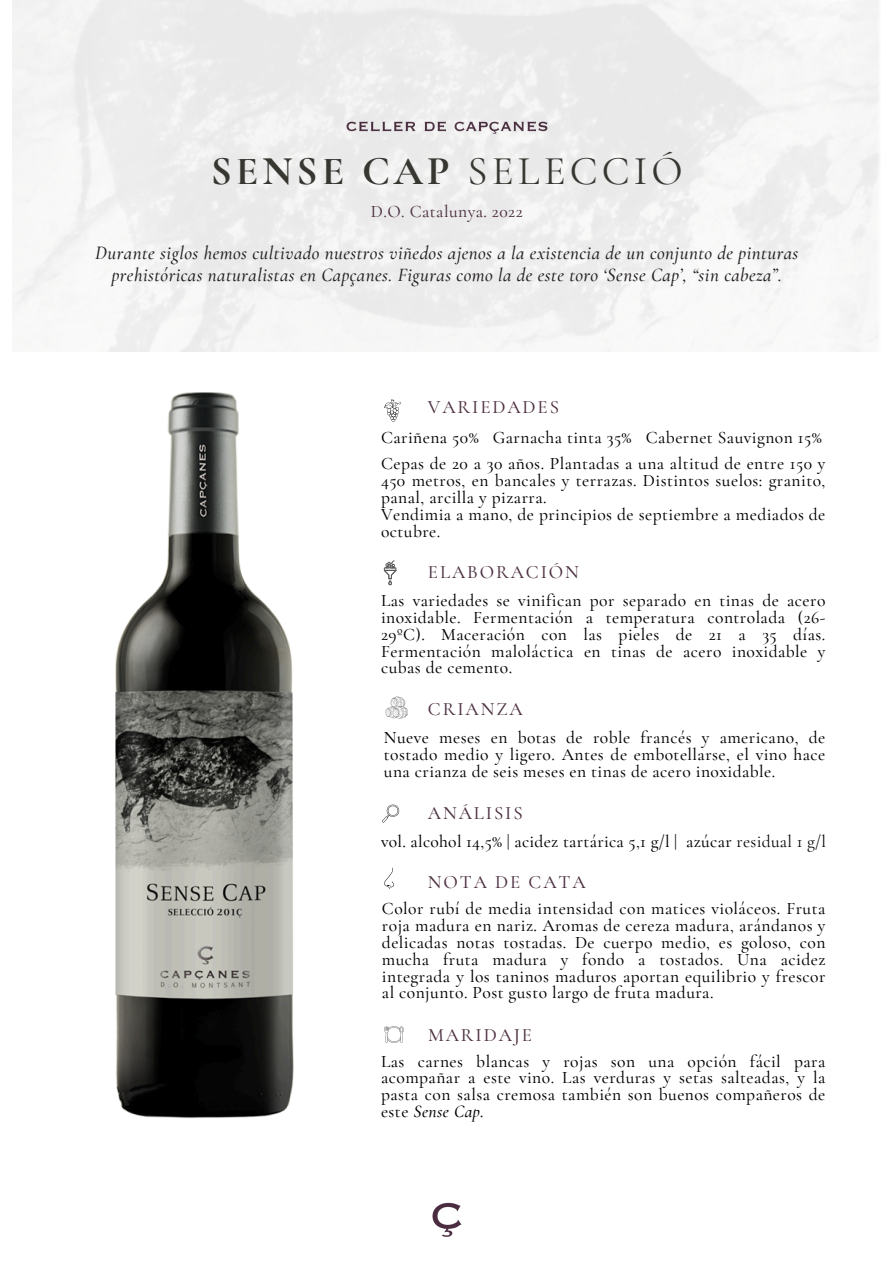
<style>
.page{position:relative;width:894px;height:1264px;background:#fff}
.page>*{position:absolute;margin:0;border:0;box-sizing:border-box;transform-origin:0 0}
.t1{font:700 40.8px "Cormorant Garamond";letter-spacing:.1em;color:#373631}
.t2{font:italic 500 19.05px/21.3px "Cormorant Garamond";letter-spacing:.025em;color:#231f20;text-align:center}
.t3{font:500 18.9px "Cormorant Garamond";letter-spacing:.1em;color:#4d3041}
.t4{font:500 17.55px/16.8px "Cormorant Garamond";letter-spacing:.025em;color:#000;text-align:justify}
.t5{font:500 17.55px "Cormorant Garamond";letter-spacing:.025em;color:#4d3041}
.s1{font-weight:400}
.s2{font-style:italic}
</style>
<div class="page">
<svg style="left:384px;top:399px;width:17px;height:23px"></svg>
<svg style="left:384px;top:560px;width:12px;height:25px"></svg>
<svg style="left:382px;top:804px;width:18px;height:18px"></svg>
<svg style="left:384px;top:867px;width:10px;height:22px"></svg>
<svg style="left:384px;top:1026px;width:19px;height:16px"></svg>
<img style="left:432px;top:1202px;width:30px;height:35px">
<img style="left:13px;top:0;width:866px;height:351px">
<img style="left:115px;top:393px;width:179px;height:725px">
<svg style="left:385px;top:696px;width:23px;height:22px"></svg>
<h3 class="t1" style="left:211px;top:146px;width:473px">SENSE CAP <span class="s1">SELECCIÓ</span></h3>
<p class="t5" style="left:371px;top:200px;width:153px">D.O. Catalunya. 2022</p>
<h3 class="t2" style="left:95px;top:242px;width:704px">Durante siglos hemos cultivado nuestros viñedos ajenos a la existencia de un conjunto de pinturas prehistóricas naturalistas en Capçanes. Figuras como la de este toro ‘Sense Cap’, “sin cabeza”.</h3>
<p class="t3" style="left:428px;top:396px;width:132px">VARIEDADES</p>
<h2 class="t4" style="left:381px;top:429px;width:442px">Cariñena 50% Garnacha tinta 35% Cabernet Sauvignon 15%</h2>
<h3 class="t4" style="left:381px;top:454px;width:446px;text-align:left">Cepas de 20 a 30 años. Plantadas a una altitud de entre 150 y 450 metros, en bancales y terrazas. Distintos suelos: granito, panal, arcilla y pizarra.<br>Vendimia a mano, de principios de septiembre a mediados de octubre.</h3>
<h3 class="t3" style="left:428px;top:560px;width:152px">ELABORACIÓN</h3>
<p class="t4" style="left:381px;top:592px;width:446px">Las variedades se vinifican por separado en tinas de acero inoxidable. Fermentación a temperatura controlada (26- 29ºC). Maceración con las pieles de 21 a 35 días.<br>Fermentación maloláctica en tinas de acero inoxidable y cubas de cemento.</p>
<p class="t3" style="left:428px;top:697px;width:96px">CRIANZA</p>
<p class="t4" style="left:384px;top:729px;width:443px">Nueve meses en botas de roble francés y americano, de tostado medio y ligero. Antes de embotellarse, el vino hace una crianza de seis meses en tinas de acero inoxidable.</p>
<h2 class="t3" style="left:428px;top:801px;width:96px">ANÁLISIS</h2>
<h2 class="t4" style="left:381px;top:833px;width:446px">vol. alcohol 14,5% | acidez tartárica 5,1 g/l | azúcar <span class="s1">residual 1 g/l</span></h2>
<h3 class="t3" style="left:428px;top:870px;width:159px">NOTA DE CATA</h3>
<p class="t4" style="left:382px;top:900px;width:445px">Color rubí de media intensidad con matices violáceos. Fruta roja madura en nariz. Aromas de cereza madura, arándanos y delicadas notas tostadas. De cuerpo medio, es goloso, con mucha fruta madura y fondo a tostados. Una acidez integrada y los taninos maduros aportan equilibrio y frescor al conjunto. Post gusto largo de fruta madura.</p>
<h2 class="t3" style="left:428px;top:1023px;width:105px">MARIDAJE</h2>
<h3 class="t4" style="left:381px;top:1052px;width:446px">Las carnes blancas y rojas son una opción fácil para acompañar a este vino. Las verduras y setas salteadas, y la pasta con salsa cremosa también son buenos compañeros de este <span class="s2">Sense Cap.</span></h3>
</div>
